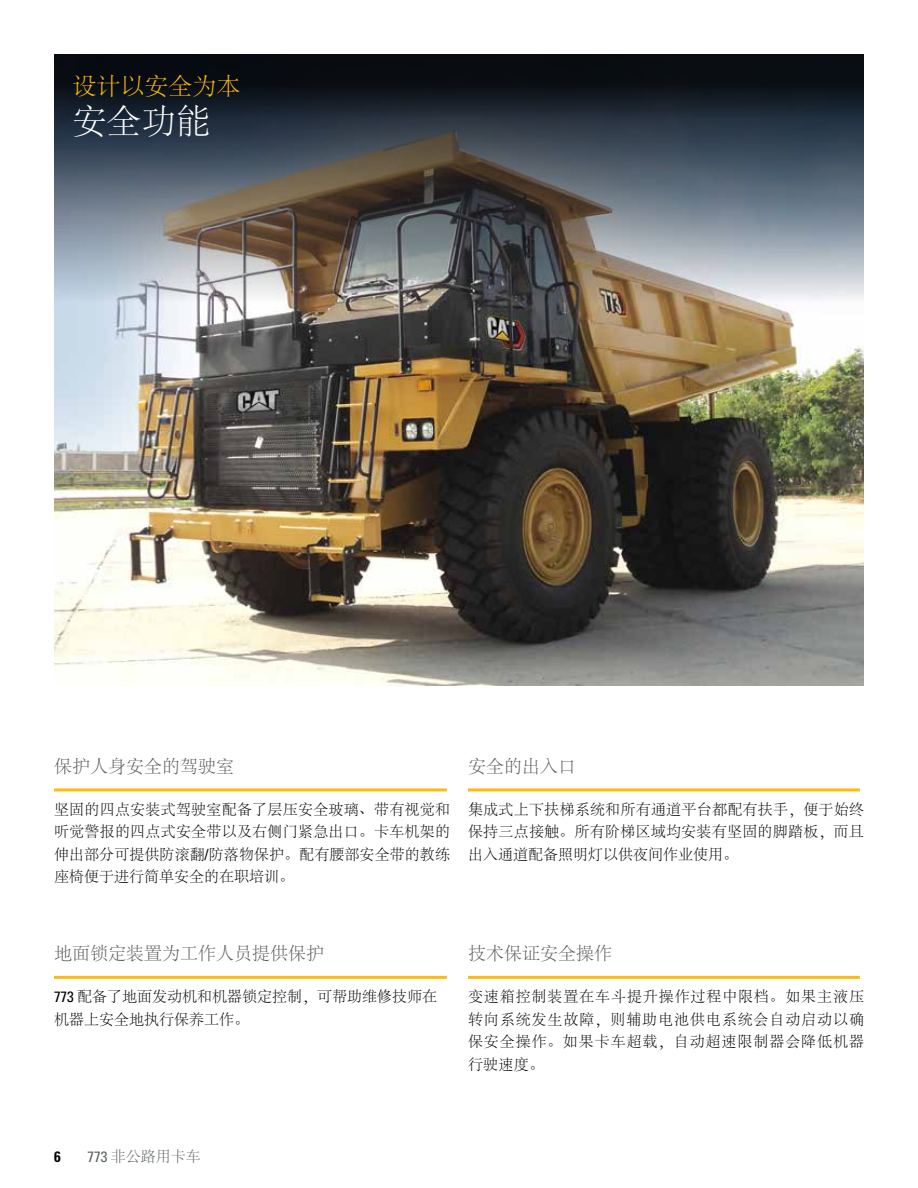
<style>
.page{position:relative;width:918px;height:1188px;background:#fff}
.page>*{position:absolute;margin:0;border:0;box-sizing:border-box;transform-origin:0 0}
.t1{font:300 34.5px "Adobe Song Std";color:#fff}
.t2{font:300 24px "Adobe Song Std";color:#fdba11}
.t3{font:300 18px "Adobe Song Std";color:#58585b}
.t4{font:300 15px/22.5px "Adobe Song Std";letter-spacing:.005em;color:#000;text-align:justify}
.t5{font:300 15px "Adobe Song Std";color:#5d6263}
.t6{font:15px "Univers LTCYR 67 Bold Cond";color:#000}
.s1{font-family:"Univers LTCYR 57";font-weight:400;font-stretch:condensed}
</style>
<div class="page">
<img style="left:54px;top:54px;width:810px;height:632px">
<hr style="left:54px;top:788px;width:393px;height:3px;background:#fdba11">
<hr style="left:54px;top:976px;width:393px;height:3px;background:#fdba11">
<hr style="left:468px;top:788px;width:392px;height:3px;background:#fdba11">
<hr style="left:468px;top:976px;width:392px;height:3px;background:#fdba11">
<h2 class="t2" style="left:72px;top:73px;width:170px">设计以安全为本</h2>
<h1 class="t1" style="left:72px;top:103px;width:140px">安全功能</h1>
<p class="t3" style="left:54px;top:756px;width:181px">保护人身安全的驾驶室</p>
<p class="t3" style="left:468px;top:756px;width:109px">安全的出入口</p>
<p class="t4" style="left:54px;top:799px;width:398px">坚固的四点安装式驾驶室配备了层压安全玻璃、带有视觉和听觉警报的四点式安全带以及右侧门紧急出口。卡车机架的伸出部分可提供防滚翻<span class="s1">/</span>防落物保护。配有腰部安全带的教练座椅便于进行简单安全的在职培训。</p>
<p class="t4" style="left:468px;top:799px;width:398px">集成式上下扶梯系统和所有通道平台都配有扶手，便于始终保持三点接触。所有阶梯区域均安装有坚固的脚踏板，而且出入通道配备照明灯以供夜间作业使用。</p>
<p class="t3" style="left:54px;top:944px;width:271px">地面锁定装置为工作人员提供保护</p>
<p class="t3" style="left:468px;top:944px;width:145px">技术保证安全操作</p>
<p class="t4" style="left:54px;top:986px;width:385px"><span class="s1">773</span> 配备了地面发动机和机器锁定控制，可帮助维修技师在机器上安全地执行保养工作。</p>
<p class="t4" style="left:468px;top:986px;width:398px">变速箱控制装置在车斗提升操作过程中限档。如果主液压转向系统发生故障，则辅助电池供电系统会自动启动以确保安全操作。如果卡车超载，自动超速限制器会降低机器行驶速度。</p>
<p class="t6" style="left:54px;top:1147px;width:8px">6</p>
<p class="t5" style="left:87px;top:1148px;width:115px"><span class="s1">773</span> 非公路用卡车</p>
</div>
